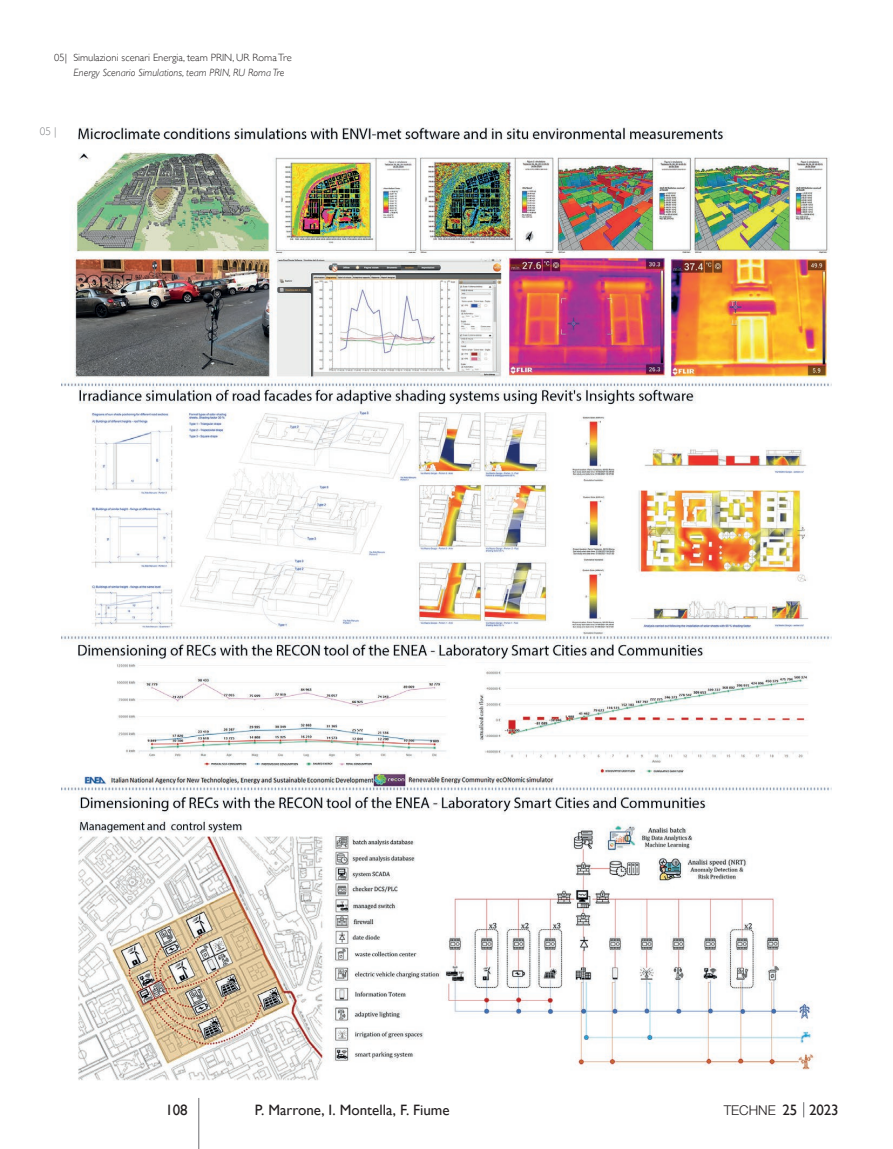
<style>
.page{position:relative;width:893px;height:1149px;background:#fff}
.page>*{position:absolute;margin:0;border:0;box-sizing:border-box;transform-origin:0 0}
.t1{font:15px "Gill Sans";color:#231f20}
.t2{font:300 13.5px "Helvetica Neue LT Std";color:#231f20}
.t3{font:300 11.25px "Gill Sans";color:#808285}
.t4{font:300 10.5px "Gill Sans";color:#231f20}
.t5{font:italic 300 10.5px "Gill Sans";color:#231f20}
.s1{font-family:"Gill Sans";font-weight:400;font-size:15px}
</style>
<div class="page">
<svg style="left:803px;top:1102px;width:1px;height:14px"></svg>
<hr style="left:198px;top:1097px;width:1px;height:51px;background:#6c6d70">
<img style="left:61px;top:128px;width:771px;height:952px">
<p class="t4" style="left:54px;top:49px;width:239px">05| Simulazioni scenari Energia, team PRIN, UR Roma Tre</p>
<p class="t5" style="left:73px;top:66px;width:213px">Energy Scenario Simulations, team PRIN, RU Roma Tre</p>
<p class="t3" style="left:40px;top:123px;width:18px">05 |</p>
<h1 class="t1" style="left:166px;top:1100px;width:24px">108</h1>
<h1 class="t1" style="left:255px;top:1100px;width:196px">P. Marrone, I. Montella, F. Fiume</h1>
<p class="t2" style="left:724px;top:1101px;width:117px">TECHNE <span class="s1">25 2023</span></p>
</div>
